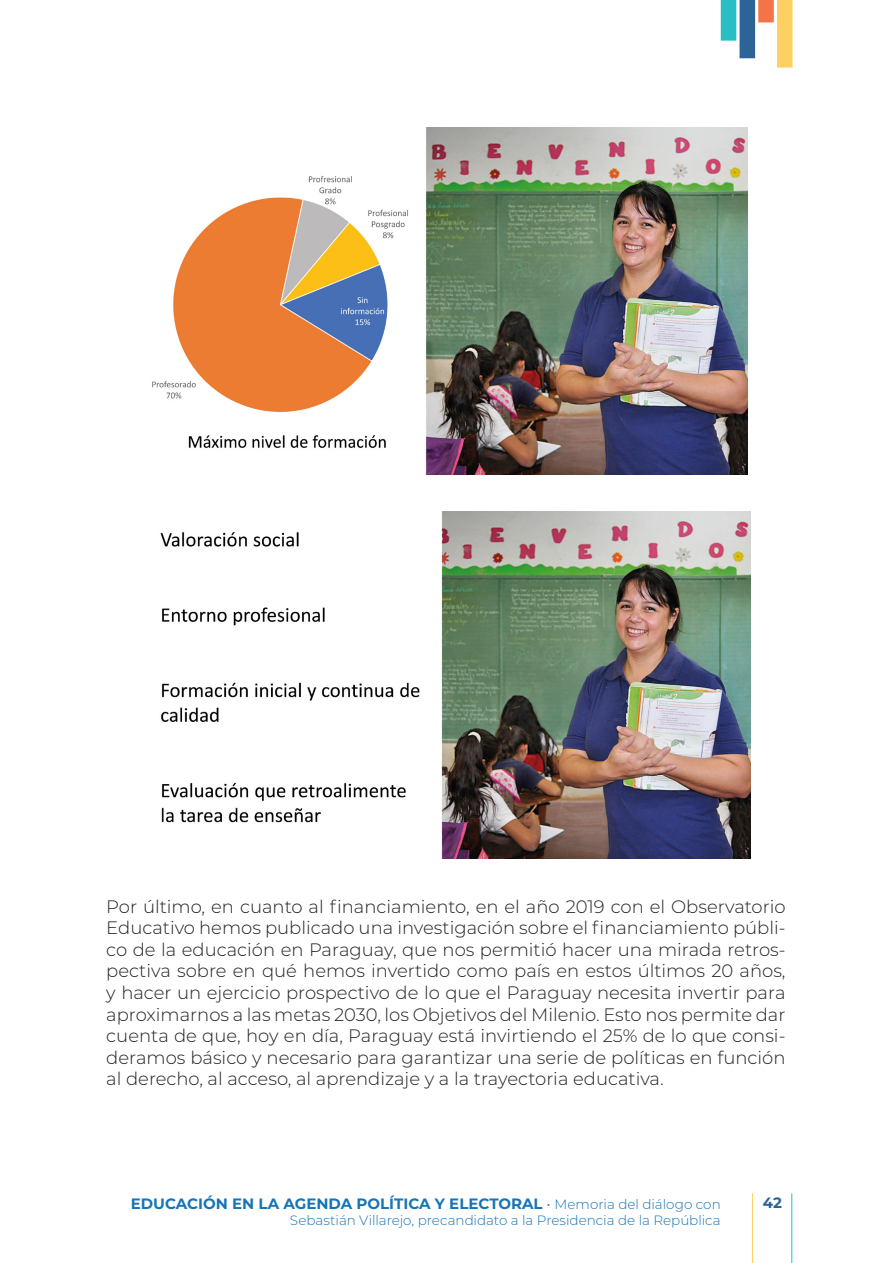
<style>
.page{position:relative;width:893px;height:1263px;background:#fff}
.page>*{position:absolute;margin:0;border:0;box-sizing:border-box;transform-origin:0 0}
.t1{font:300 18px/21.6px "Montserrat";color:#231f20;text-align:justify}
.t2{font:700 15px "Montserrat";color:#1774b5}
.t3{font:700 15px "Montserrat";color:#2d6497}
.t4{font:300 13.5px "Montserrat";color:#1774b5}
.s1{font-weight:300}
.s2{font-weight:300;font-size:13.5px}
</style>
<div class="page">
<hr style="left:791px;top:1193px;width:1px;height:70px;background:#28bec4">
<hr style="left:752px;top:1193px;width:1px;height:70px;background:#fcd162">
<svg style="left:721px;top:0;width:71px;height:68px"></svg>
<img style="left:152px;top:128px;width:595px;height:347px">
<img style="left:160px;top:511px;width:590px;height:347px">
<p class="t1" style="left:106px;top:895px;width:681px">Por último, en cuanto al financiamiento, en el año 2019 con el Observatorio Educativo hemos publicado una investigación sobre el financiamiento públi&shy;co de la educación en Paraguay, que nos permitió hacer una mirada retros&shy;pectiva sobre en qué hemos invertido como país en estos últimos 20 años, y hacer un ejercicio prospectivo de lo que el Paraguay necesita invertir para aproximarnos a las metas 2030, los Objetivos del Milenio. Esto nos permite dar cuenta de que, hoy en día, Paraguay está invirtiendo el 25% de lo que consi&shy;deramos básico y necesario para garantizar una serie de políticas en función al derecho, al acceso, al aprendizaje y a la trayectoria educativa.</p>
<p class="t2" style="left:131px;top:1193px;width:591px">EDUCACIÓN EN LA AGENDA POLÍTICA Y ELECTORAL <span class="s1">•</span> <span class="s2">Memoria del diálogo con</span></p>
<p class="t4" style="left:290px;top:1211px;width:432px">Sebastián Villarejo, precandidato a la Presidencia de la República</p>
<p class="t3" style="left:763px;top:1192px;width:21px">42</p>
</div>
